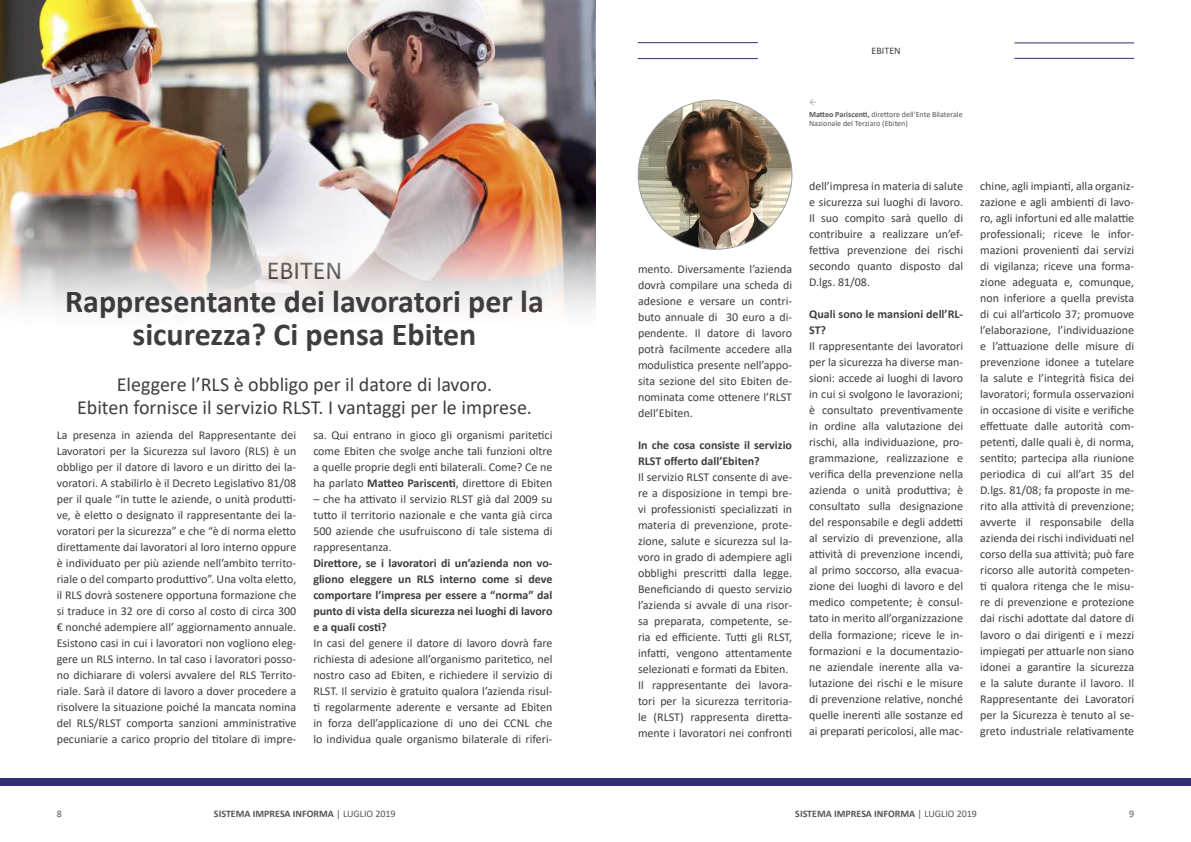
<style>
.page{position:relative;width:1191px;height:842px;background:#fff}
.page>*{position:absolute;margin:0;border:0;box-sizing:border-box;transform-origin:0 0}
.titolo{font:700 32px/33px "Calibri";color:#3e3e3f;text-align:center}
.titolo-2{font:26px "Calibri";color:#3e3e3f}
.titolo-3{font:20px/23px "Calibri";color:#3e3e3f;text-align:center}
.testo{font:12px/16px "Calibri";color:#3e3e3f;text-align:justify}
.testo-2{font:700 12px/16px "Calibri";color:#3e3e3f}
.data{font:700 10px "Calibri";color:#545557}
.t1{font:10px "Calibri";color:#3e3e3f}
.t2{font:10px "Calibri";color:#545557}
.didascalia{font:8px/9px "Calibri";color:#545557}
.s1{font-weight:700}
.s2{font-weight:400}
</style>
<div class="page">
<div style="left:595px;top:778px;width:596px;height:7px;background:#322d74"></div>
<hr style="left:638px;top:58px;width:120px;height:1px;background:#322d74">
<hr style="left:638px;top:42px;width:120px;height:1px;background:#322d74">
<hr style="left:1014px;top:58px;width:120px;height:1px;background:#322d74">
<div style="left:0;top:778px;width:595px;height:7px;background:#322d74"></div>
<hr style="left:1014px;top:43px;width:120px;height:1px;background:#322d74">
<img style="left:638px;top:100px;width:154px;height:149px">
<img style="left:0;top:0;width:595px;height:310px">
<p class="t1" style="left:871px;top:44px;width:31px">EBITEN</p>
<p class="titolo-2" style="left:267px;top:252px;width:77px">EBITEN</p>
<p class="titolo" style="left:65px;top:284px;width:480px">Rappresentante dei lavoratori per la sicurezza? Ci pensa Ebiten</p>
<p class="titolo-3" style="left:77px;top:372px;width:456px">Eleggere l’RLS è obbligo per il datore di lavoro.<br>Ebiten fornisce il servizio RLST. I vantaggi per le imprese.</p>
<p class="testo" style="left:57px;top:426px;width:241px">La presenza in azienda del Rappresentante dei Lavoratori per la Sicurezza sul lavoro (RLS) è un obbligo per il datore di lavoro e un diritto dei la&shy;voratori. A stabilirlo è il Decreto Legislativo 81/08 per il quale “in tutte le aziende, o unità produtti&shy;ve, è eletto o designato il rappresentante dei la&shy;voratori per la sicurezza” e che “è di norma eletto direttamente dai lavoratori al loro interno oppure è individuato per più aziende nell’ambito territo&shy;riale o del comparto produttivo”. Una volta eletto, il RLS dovrà sostenere opportuna formazione che si traduce in 32 ore di corso al costo di circa 300 € nonché adempiere all’ aggiornamento annuale.</p>
<p class="testo" style="left:57px;top:634px;width:241px">Esistono casi in cui i lavoratori non vogliono eleg&shy;gere un RLS interno. In tal caso i lavoratori posso&shy;no dichiarare di volersi avvalere del RLS Territo&shy;riale. Sarà il datore di lavoro a dover procedere a risolvere la situazione poiché la mancata nomina del RLS/RLST comporta sanzioni amministrative pecuniarie a carico proprio del titolare di impre-</p>
<p class="testo" style="left:313px;top:426px;width:241px">sa. Qui entrano in gioco gli organismi paritetici come Ebiten che svolge anche tali funzioni oltre a quelle proprie degli enti bilaterali. Come? Ce ne ha parlato <span class="s1">Matteo Pariscenti</span>, direttore di Ebiten</p>
<p class="testo" style="left:313px;top:490px;width:241px">– che ha attivato il servizio RLST già dal 2009 su tutto il territorio nazionale e che vanta già circa 500 aziende che usufruiscono di tale sistema di rappresentanza.</p>
<p class="testo-2" style="left:313px;top:554px;width:241px;text-align:justify">Direttore, se i lavoratori di un’azienda non vo&shy;gliono eleggere un RLS interno come si deve comportare l’impresa per essere a “norma” dal punto di vista della sicurezza nei luoghi di lavoro e a quali costi?</p>
<p class="testo" style="left:313px;top:634px;width:241px">In casi del genere il datore di lavoro dovrà fare richiesta di adesione all’organismo paritetico, nel nostro caso ad Ebiten, e richiedere il servizio di RLST. Il servizio è gratuito qualora l’azienda risul&shy;ti regolarmente aderente e versante ad Ebiten in forza dell’applicazione di uno dei CCNL che lo individua quale organismo bilaterale di riferi-</p>
<p class="didascalia" style="left:809px;top:110px;width:155px"><span class="s1">Matteo Pariscenti,</span> direttore dell’Ente Bilaterale<br>Nazionale del Terziaro (Ebiten)</p>
<p class="testo" style="left:638px;top:260px;width:156px">mento. Diversamente l’azienda dovrà compilare una scheda di adesione e versare un contri&shy;buto annuale di 30 euro a di&shy;pendente. Il datore di lavoro potrà facilmente accedere alla modulistica presente nell’appo&shy;sita sezione del sito Ebiten de&shy;nominata come ottenere l’RLST dell’Ebiten.</p>
<p class="testo-2" style="left:638px;top:436px;width:156px">In che cosa consiste il servizio<br>RLST offerto dall’Ebiten?</p>
<p class="testo" style="left:638px;top:468px;width:156px">Il servizio RLST consente di ave&shy;re a disposizione in tempi bre&shy;vi professionisti specializzati in materia di prevenzione, prote&shy;zione, salute e sicurezza sul la&shy;voro in grado di adempiere agli obblighi prescritti dalla legge.<br>Beneficiando di questo servizio l’azienda si avvale di una risor&shy;sa preparata, competente, se&shy;ria ed efficiente. Tutti gli RLST, infatti, vengono attentamente selezionati e formati da Ebiten.</p>
<p class="testo" style="left:638px;top:676px;width:156px">Il rappresentante dei lavora&shy;tori per la sicurezza territoria&shy;le (RLST) rappresenta diretta&shy;mente i lavoratori nei confronti</p>
<p class="testo" style="left:809px;top:178px;width:156px">dell’impresa in materia di salute e sicurezza sui luoghi di lavoro.<br>Il suo compito sarà quello di contribuire a realizzare un’ef&shy;fettiva prevenzione dei rischi secondo quanto disposto dal D.lgs. 81/08.</p>
<p class="testo-2" style="left:809px;top:306px;width:156px">Quali sono le mansioni dell’RL-<br>ST?</p>
<p class="testo" style="left:809px;top:338px;width:156px">Il rappresentante dei lavoratori per la sicurezza ha diverse man&shy;sioni: accede ai luoghi di lavoro in cui si svolgono le lavorazioni; è consultato preventivamente in ordine alla valutazione dei rischi, alla individuazione, pro&shy;grammazione, realizzazione e verifica della prevenzione nella azienda o unità produttiva; è consultato sulla designazione del responsabile e degli addetti al servizio di prevenzione, alla attività di prevenzione incendi, al primo soccorso, alla evacua&shy;zione dei luoghi di lavoro e del medico competente; è consul&shy;tato in merito all’organizzazione della formazione; riceve le in&shy;formazioni e la documentazio&shy;ne aziendale inerente alla va&shy;lutazione dei rischi e le misure di prevenzione relative, nonché quelle inerenti alle sostanze ed ai preparati pericolosi, alle mac-</p>
<p class="testo" style="left:980px;top:178px;width:156px">chine, agli impianti, alla organiz&shy;zazione e agli ambienti di lavo&shy;ro, agli infortuni ed alle malattie professionali; riceve le infor&shy;mazioni provenienti dai servizi di vigilanza; riceve una forma&shy;zione adeguata e, comunque, non inferiore a quella prevista di cui all’articolo 37; promuove l’elaborazione, l’individuazione e l’attuazione delle misure di prevenzione idonee a tutelare la salute e l’integrità fisica dei lavoratori; formula osservazioni in occasione di visite e verifiche effettuate dalle autorità com&shy;petenti, dalle quali è, di norma, sentito; partecipa alla riunione periodica di cui all’art 35 del D.lgs. 81/08; fa proposte in me&shy;rito alla attività di prevenzione; avverte il responsabile della azienda dei rischi individuati nel corso della sua attività; può fare ricorso alle autorità competen&shy;ti qualora ritenga che le misu&shy;re di prevenzione e protezione dai rischi adottate dal datore di lavoro o dai dirigenti e i mezzi impiegati per attuarle non siano idonei a garantire la sicurezza e la salute durante il lavoro. Il Rappresentante dei Lavoratori per la Sicurezza è tenuto al se&shy;greto industriale relativamente</p>
<p class="t2" style="left:57px;top:807px;width:7px">8</p>
<p class="data" style="left:214px;top:807px;width:183px">SISTEMA IMPRESA INFORMA <span class="s2">| LUGLIO 2019</span></p>
<p class="data" style="left:795px;top:807px;width:183px">SISTEMA IMPRESA INFORMA <span class="s2">| LUGLIO 2019</span></p>
<p class="t2" style="left:1129px;top:807px;width:7px">9</p>
</div>
